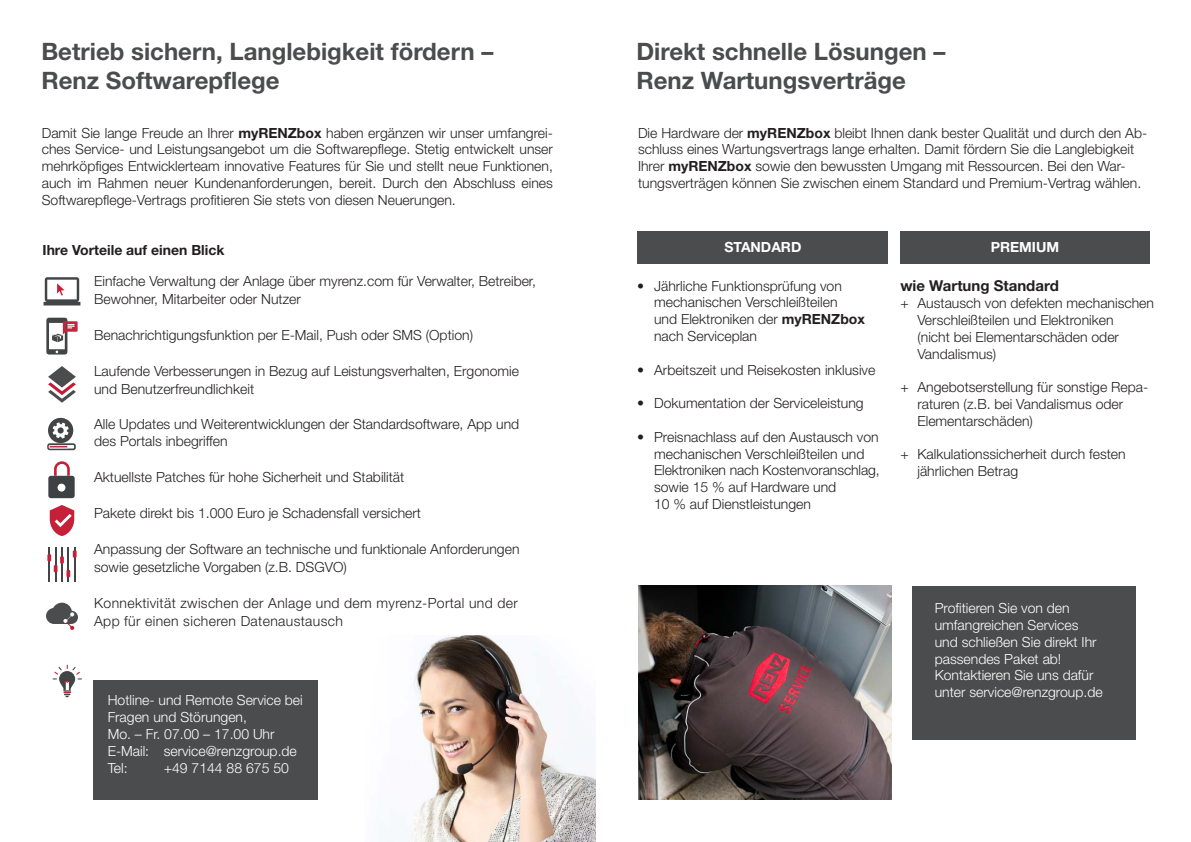
<style>
.page{position:relative;width:1191px;height:842px;background:#fff}
.page>*{position:absolute;margin:0;border:0;box-sizing:border-box;transform-origin:0 0}
.t1{font:700 24px/28.8px "Helvetica Neue LT Pro";color:#4b4c4d}
.t2{font:700 15px "Helvetica Neue LT Pro";color:#231f20}
.t3{font:300 14px/16.8px "Helvetica Neue LT Pro";color:#231f20}
.t4{font:300 14px/16.8px "Helvetica Neue LT Pro";color:#fff}
.t5{font:300 14px/18px "Helvetica Neue LT Pro";letter-spacing:.025em;color:#231f20}
.t6{font:700 14px "Helvetica Neue LT Pro";color:#231f20}
.t7{font:700 14px "Helvetica Neue LT Pro";color:#fff}
.s1{font-weight:700}
</style>
<div class="page">
<svg style="left:44px;top:277px;width:36px;height:28px"></svg>
<svg style="left:46px;top:318px;width:32px;height:36px"></svg>
<svg style="left:50px;top:505px;width:24px;height:31px"></svg>
<svg style="left:48px;top:366px;width:28px;height:37px"></svg>
<img style="left:638px;top:586px;width:253px;height:213px">
<hr style="left:49px;top:548px;width:1px;height:34px;background:#424445">
<hr style="left:55px;top:548px;width:1px;height:34px;background:#424445">
<hr style="left:61px;top:548px;width:2px;height:34px;background:#424445">
<hr style="left:68px;top:548px;width:1px;height:34px;background:#424445">
<hr style="left:74px;top:548px;width:1px;height:34px;background:#424445">
<svg style="left:47px;top:550px;width:30px;height:27px"></svg>
<svg style="left:46px;top:603px;width:32px;height:27px"></svg>
<img style="left:389px;top:635px;width:206px;height:207px">
<div style="left:93px;top:680px;width:224px;height:119px;background:#4b4c4d"></div>
<div style="left:637px;top:231px;width:251px;height:33px;background:#4b4c4d"></div>
<div style="left:900px;top:231px;width:249px;height:33px;background:#4b4c4d"></div>
<svg style="left:48px;top:461px;width:27px;height:37px"></svg>
<div style="left:912px;top:586px;width:223px;height:154px;background:#4b4c4d"></div>
<div style="left:47px;top:443px;width:29px;height:7px;border:2px solid #424445;border-radius:2px"></div>
<svg style="left:48px;top:418px;width:25px;height:30px"></svg>
<svg style="left:52px;top:665px;width:30px;height:32px"></svg>
<h1 class="t1" style="left:41px;top:37px;width:453px">Betrieb sichern, Langlebigkeit fördern –<br>Renz Softwarepflege</h1>
<p class="t3" style="left:42px;top:124px;width:513px;text-align:justify">Damit Sie lange Freude an Ihrer <span class="s1">myRENZbox</span> haben ergänzen wir unser umfangrei&shy;ches Service- und Leistungsangebot um die Softwarepflege. Stetig entwickelt unser mehrköpfiges Entwicklerteam innovative Features für Sie und stellt neue Funktionen, auch im Rahmen neuer Kundenanforderungen, bereit. Durch den Abschluss eines Softwarepflege-Vertrags profitieren Sie stets von diesen Neuerungen.</p>
<p class="t6" style="left:43px;top:242px;width:183px">Ihre Vorteile auf einen Blick</p>
<p class="t3" style="left:94px;top:272px;width:443px;line-height:18px">Einfache Verwaltung der Anlage über myrenz.com für Verwalter, Betreiber,<br>Bewohner, Mitarbeiter oder Nutzer</p>
<p class="t3" style="left:94px;top:327px;width:380px">Benachrichtigungsfunktion per E-Mail, Push oder SMS (Option)</p>
<p class="t3" style="left:94px;top:362px;width:426px;line-height:18px">Laufende Verbesserungen in Bezug auf Leistungsverhalten, Ergonomie und Benutzerfreundlichkeit</p>
<p class="t3" style="left:94px;top:416px;width:427px">Alle Updates und Weiterentwicklungen der Standardsoftware, App und des Portals inbegriffen</p>
<p class="t3" style="left:94px;top:468px;width:312px">Aktuellste Patches für hohe Sicherheit und Stabilität</p>
<p class="t3" style="left:94px;top:504px;width:328px">Pakete direkt bis 1.000 Euro je Schadensfall versichert</p>
<p class="t3" style="left:94px;top:540px;width:427px;line-height:18px">Anpassung der Software an technische und funktionale Anforderungen sowie gesetzliche Vorgaben (z.B. DSGVO)</p>
<p class="t5" style="left:94px;top:594px;width:425px">Konnektivität zwischen der Anlage und dem myrenz-Portal und der<br>App für einen sicheren Datenaustausch</p>
<p class="t4" style="left:108px;top:692px;width:197px">Hotline- und Remote Service bei<br>Fragen und Störungen,<br>Mo. – Fr. 07.00 – 17.00 Uhr<br>E-Mail: service@renzgroup.de<br>Tel:</p>
<p class="t4" style="left:164px;top:759px;width:127px">+49 7144 88 675 50</p>
<h1 class="t1" style="left:636px;top:37px;width:310px">Direkt schnelle Lösungen –<br>Renz Wartungsverträge</h1>
<p class="t3" style="left:638px;top:124px;width:511px">Die Hardware der <span class="s1">myRENZbox</span> bleibt Ihnen dank bester Qualität und durch den Ab&shy;schluss eines Wartungsvertrags lange erhalten. Damit fördern Sie die Langlebigkeit Ihrer <span class="s1">myRENZbox</span> sowie den bewussten Umgang mit Ressourcen. Bei den War&shy;tungsverträgen können Sie zwischen einem Standard und Premium-Vertrag wählen.</p>
<p class="t7" style="left:724px;top:238px;width:79px">STANDARD</p>
<p class="t7" style="left:990px;top:238px;width:70px">PREMIUM</p>
<p class="t3" style="left:654px;top:277px;width:212px;text-indent:-17px">• Jährliche Funktionsprüfung von mechanischen Verschleißteilen<br>und Elektroniken der <span class="s1">myRENZbox </span>nach Serviceplan</p>
<p class="t3" style="left:637px;top:361px;width:240px">• Arbeitszeit und Reisekosten inklusive</p>
<p class="t3" style="left:637px;top:394px;width:228px">• Dokumentation der Serviceleistung</p>
<p class="t3" style="left:654px;top:428px;width:227px;text-indent:-17px">• Preisnachlass auf den Austausch von mechanischen Verschleißteilen und Elektroniken nach Kostenvoranschlag, sowie 15 % auf Hardware und<br>10 % auf Dienstleistungen</p>
<p class="t2" style="left:900px;top:277px;width:160px">wie Wartung Standard</p>
<p class="t3" style="left:917px;top:294px;width:238px;text-indent:-17px">+ Austausch von defekten mechanischen<br>Verschleißteilen und Elektroniken<br>(nicht bei Elementarschäden oder<br>Vandalismus)</p>
<p class="t3" style="left:917px;top:378px;width:232px;text-indent:-17px">+ Angebotserstellung für sonstige Repa&shy;raturen (z.B. bei Vandalismus oder<br>Elementarschäden)</p>
<p class="t3" style="left:917px;top:446px;width:210px;text-indent:-17px">+ Kalkulationssicherheit durch festen jährlichen Betrag</p>
<p class="t4" style="left:934px;top:599px;width:169px">Profitieren Sie von den umfangreichen Services und schließen Sie direkt Ihr passendes Paket ab!<br>Kontaktieren Sie uns dafür unter service@renzgroup.de</p>
</div>
